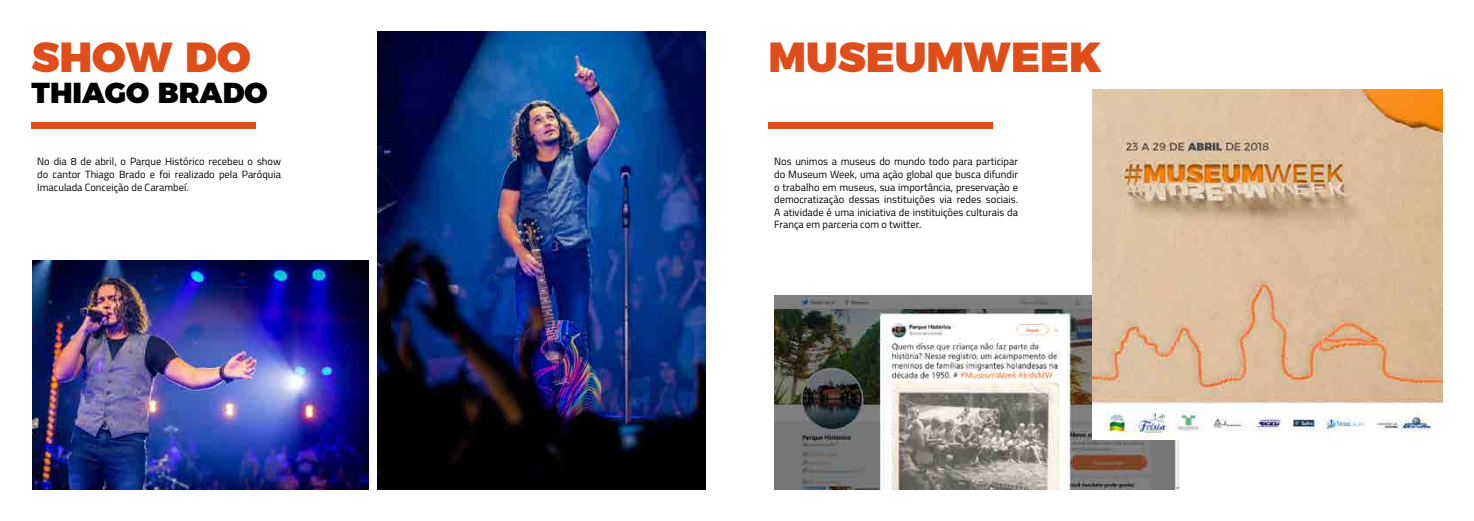
<style>
.page{position:relative;width:1474px;height:521px;background:#fff}
.page>*{position:absolute;margin:0;border:0;box-sizing:border-box;transform-origin:0 0}
.t1{font:900 42px "Montserrat";color:#df4e1a}
.t2{font:900 28.88px "Montserrat";color:#000}
.t3{font:10.5px/12.6px "Titillium";color:#000;text-align:justify}
</style>
<div class="page">
<div style="left:32px;top:122px;width:224px;height:7px;background:#df4e1a"></div>
<img style="left:377px;top:32px;width:328px;height:457px">
<img style="left:32px;top:260px;width:336px;height:229px">
<div style="left:768px;top:122px;width:225px;height:7px;background:#df4e1a"></div>
<img style="left:774px;top:296px;width:405px;height:193px">
<img style="left:1092px;top:89px;width:350px;height:350px">
<h1 class="t1" style="left:32px;top:22px;width:221px">SHOW DO</h1>
<h2 class="t2" style="left:32px;top:68px;width:238px">THIAGO BRADO</h2>
<p class="t3" style="left:37px;top:155px;width:245px">No dia 8 de abril, o Parque Histórico recebeu o show do cantor Thiago Brado e foi realizado pela Paróquia Imaculada Conceição de Carambeí.</p>
<h1 class="t1" style="left:768px;top:22px;width:334px">MUSEUMWEEK</h1>
<p class="t3" style="left:774px;top:155px;width:245px">Nos unimos a museus do mundo todo para participar do Museum Week, uma ação global que busca difundir o trabalho em museus, sua importância, preservação e democratização dessas instituições via redes sociais.<br>A atividade é uma iniciativa de instituições culturais da França em parceria com o twitter.</p>
</div>
